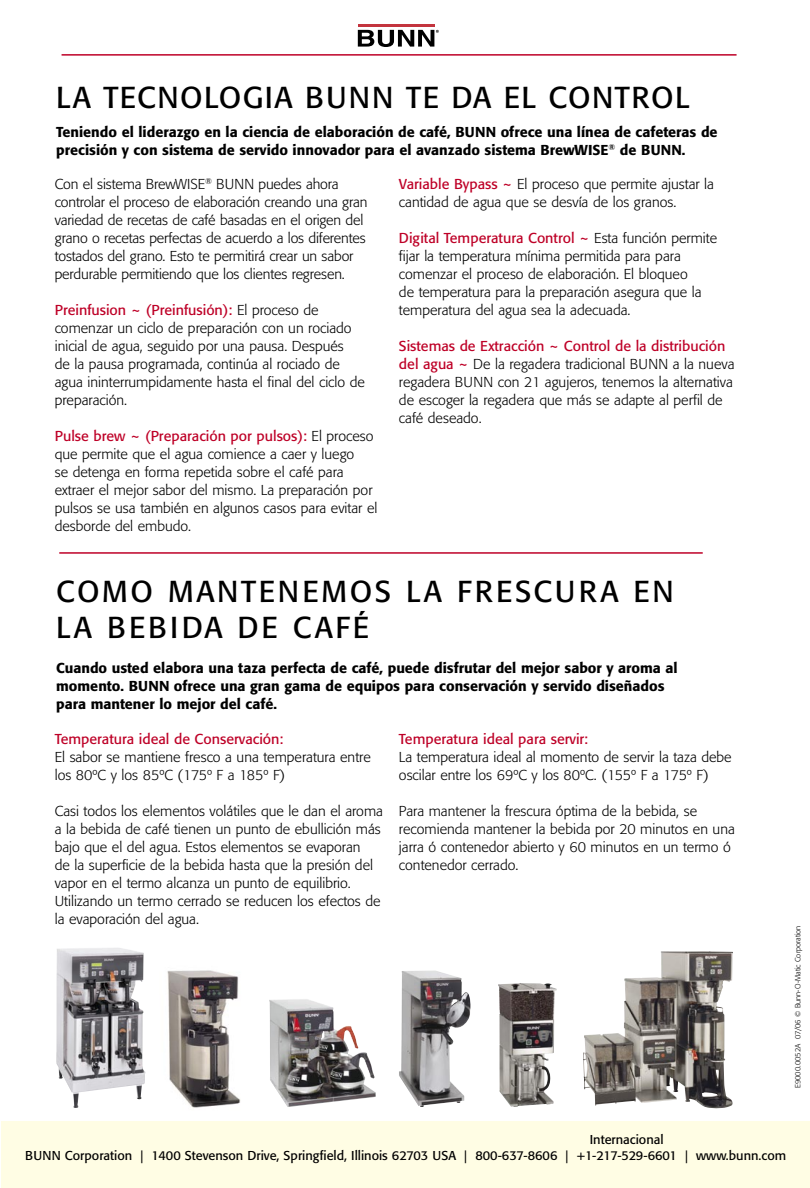
<style>
.page{position:relative;width:810px;height:1188px;background:#fff}
.page>*{position:absolute;margin:0;border:0;box-sizing:border-box;transform-origin:0 0}
.t1{font:30px/36px "Formata";letter-spacing:.09em;color:#000}
.t2{font:30px "Formata";letter-spacing:.05em;color:#000}
.t3{font:300 14.25px/18px "Formata";color:#000}
.t4{font:500 14.25px/18px "Formata";color:#000}
.t5{font:14.25px "Formata";color:#be0027}
.t6{font:12.75px "Formata";color:#000}
.t7{font:300 7.5px "Formata";color:#000}
.s1{font-weight:400;color:#be0027}
</style>
<div class="page">
<hr style="left:358px;top:24px;width:76px;height:3px;background:#c3343e">
<svg style="left:358px;top:30px;width:81px;height:17px"></svg>
<div style="left:1px;top:1121px;width:809px;height:67px;background:#fffde4"></div>
<hr style="left:59px;top:552px;width:644px;height:2px;background:#be0027">
<img style="left:167px;top:970px;width:74px;height:138px">
<img style="left:56px;top:948px;width:89px;height:160px">
<img style="left:269px;top:999px;width:107px;height:108px">
<img style="left:399px;top:971px;width:72px;height:136px">
<img style="left:498px;top:983px;width:59px;height:124px">
<img style="left:642px;top:951px;width:91px;height:158px">
<hr style="left:62px;top:54px;width:675px;height:2px;background:#be0027">
<h1 class="t2" style="left:56px;top:79px;width:635px">LA TECNOLOGIA BUNN TE DA EL CONTROL</h1>
<p class="t4" style="left:56px;top:123px;width:663px">Teniendo el liderazgo en la ciencia de elaboración de café, BUNN ofrece una línea de cafeteras de precisión y con sistema de servido innovador para el avanzado sistema BrewWISE<sup>®</sup> de BUNN.</p>
<p class="t3" style="left:55px;top:175px;width:314px">Con el sistema BrewWISE<sup>®</sup> BUNN puedes ahora controlar el proceso de elaboración creando una gran variedad de recetas de café basadas en el origen del grano o recetas perfectas de acuerdo a los diferentes tostados del grano. Esto te permitirá crear un sabor perdurable permitiendo que los clientes regresen.</p>
<p class="t3" style="left:55px;top:301px;width:312px"><span class="s1">Preinfusion ~ (Preinfusión):</span> El proceso de comenzar un ciclo de preparación con un rociado inicial de agua, seguido por una pausa. Después<br>de la pausa programada, continúa al rociado de agua ininterrumpidamente hasta el final del ciclo de preparación.</p>
<p class="t3" style="left:55px;top:427px;width:324px"><span class="s1">Pulse brew ~ (Preparación por pulsos):</span> El proceso que permite que el agua comience a caer y luego<br>se detenga en forma repetida sobre el café para extraer el mejor sabor del mismo. La preparación por pulsos se usa también en algunos casos para evitar el desborde del embudo.</p>
<p class="t3" style="left:399px;top:175px;width:317px"><span class="s1">Variable Bypass ~</span> El proceso que permite ajustar la cantidad de agua que se desvía de los granos.</p>
<p class="t3" style="left:399px;top:229px;width:320px"><span class="s1">Digital Temperatura Control ~</span> Esta función permite fijar la temperatura mínima permitida para para comenzar el proceso de elaboración. El bloqueo<br>de temperatura para la preparación asegura que la temperatura del agua sea la adecuada.</p>
<p class="t3" style="left:399px;top:337px;width:337px"><span class="s1">Sistemas de Extracción ~ Control de la distribución del agua ~</span> De la regadera tradicional BUNN a la nueva regadera BUNN con 21 agujeros, tenemos la alternativa de escoger la regadera que más se adapte al perfil de café deseado.</p>
<h1 class="t1" style="left:56px;top:574px;width:619px">COMO MANTENEMOS LA FRESCURA EN<br>LA BEBIDA DE CAFÉ</h1>
<p class="t4" style="left:56px;top:659px;width:623px">Cuando usted elabora una taza perfecta de café, puede disfrutar del mejor sabor y aroma al momento. BUNN ofrece una gran gama de equipos para conservación y servido diseñados para mantener lo mejor del café.</p>
<p class="t5" style="left:55px;top:731px;width:230px">Temperatura ideal de Conservación:</p>
<p class="t3" style="left:55px;top:748px;width:318px">El sabor se mantiene fresco a una temperatura entre los 80ºC y los 85ºC (175º F a 185º F)</p>
<p class="t3" style="left:55px;top:802px;width:330px">Casi todos los elementos volátiles que le dan el aroma a la bebida de café tienen un punto de ebullición más bajo que el del agua. Estos elementos se evaporan<br>de la superficie de la bebida hasta que la presión del vapor en el termo alcanza un punto de equilibrio.<br>Utilizando un termo cerrado se reducen los efectos de la evaporación del agua.</p>
<p class="t5" style="left:399px;top:731px;width:191px">Temperatura ideal para servir:</p>
<p class="t3" style="left:399px;top:748px;width:334px">La temperatura ideal al momento de servir la taza debe oscilar entre los 69ºC y los 80ºC. (155º F a 175º F)</p>
<p class="t3" style="left:399px;top:802px;width:337px">Para mantener la frescura óptima de la bebida, se recomienda mantener la bebida por 20 minutos en una jarra ó contenedor abierto y 60 minutos en un termo ó contenedor cerrado.</p>
<p class="t7" style="left:794px;top:1088px;width:164px;rotate:-90deg">E9000.0052A 07/06 © Bunn-O-Matic Corporation</p>
<p class="t6" style="left:590px;top:1132px;width:75px">Internacional</p>
<p class="t6" style="left:25px;top:1148px;width:763px">BUNN Corporation | 1400 Stevenson Drive, Springfield, Illinois 62703 USA | 800-637-8606 | +1-217-529-6601 | www.bunn.com</p>
</div>
